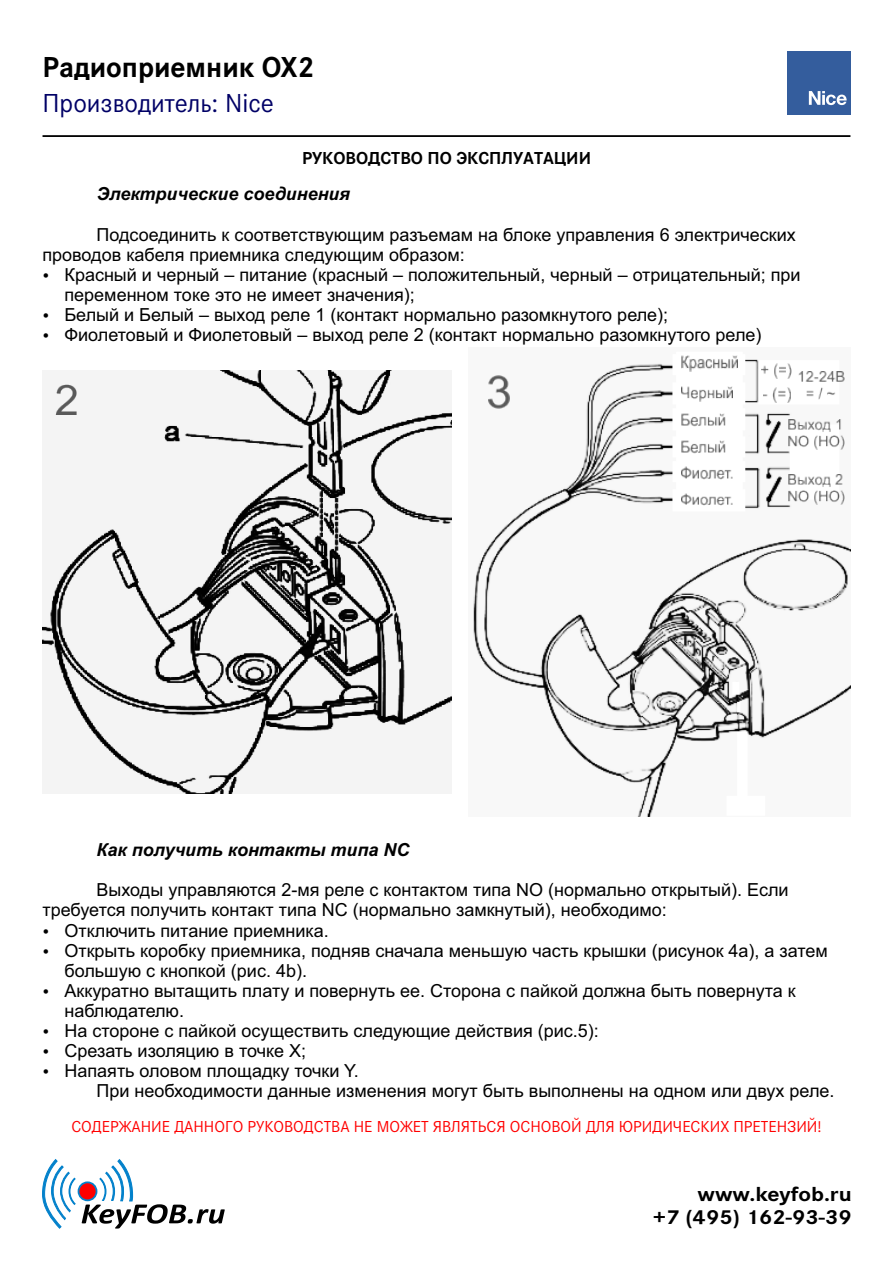
<style>
.page{position:relative;width:893px;height:1263px;background:#fff}
.page>*{position:absolute;margin:0;border:0;box-sizing:border-box;transform-origin:0 0}
.t1{font:700 30px "Corporate STCY";color:#000}
.t2{font:27px "Corporate STCY";color:#006}
.t3{font:700 21px/23.1px "Corporate STCY";color:#000;text-align:right;scale:1.12 1}
.t4{font:18px/20.1px "Arial";color:#000}
.t5{font:italic 700 18px "Arial";color:#000}
.t6{font:700 18px "Corporate STCY";color:#000}
.t7{font:16.5px "Corporate STCY";color:#f00}
</style>
<div class="page">
<img style="left:43px;top:370px;width:408px;height:423px">
<img style="left:55px;top:384px;width:21px;height:30px">
<img style="left:473px;top:355px;width:377px;height:461px">
<img style="left:488px;top:376px;width:21px;height:33px">
<img style="left:682px;top:356px;width:56px;height:15px">
<img style="left:682px;top:386px;width:50px;height:16px">
<img style="left:682px;top:440px;width:43px;height:13px">
<img style="left:682px;top:413px;width:43px;height:13px">
<img style="left:682px;top:466px;width:50px;height:13px">
<img style="left:682px;top:493px;width:50px;height:13px">
<img style="left:761px;top:363px;width:31px;height:15px">
<img style="left:764px;top:388px;width:27px;height:15px">
<img style="left:799px;top:371px;width:46px;height:28px">
<img style="left:788px;top:419px;width:57px;height:31px">
<img style="left:788px;top:474px;width:57px;height:31px">
<svg style="left:42px;top:1159px;width:183px;height:70px"></svg>
<hr style="left:43px;top:135px;width:807px;height:2px;background:#000">
<div style="left:787px;top:51px;width:63px;height:64px;background:#345d9d"></div>
<svg style="left:809px;top:91px;width:38px;height:14px"></svg>
<h1 class="t1" style="left:43px;top:54px;width:273px">Радиоприемник OX2</h1>
<h2 class="t2" style="left:43px;top:91px;width:233px">Производитель: Nice</h2>
<p class="t6" style="left:302px;top:150px;width:291px">РУКОВОДСТВО ПО ЭКСПЛУАТАЦИИ</p>
<p class="t5" style="left:97px;top:187px;width:255px">Электрические соединения</p>
<p class="t4" style="left:43px;top:226px;width:755px;text-indent:54px">Подсоединить к соответствующим разъемам на блоке управления 6 электрических проводов кабеля приемника следующим образом:</p>
<p class="t4" style="left:64px;top:266px;width:738px">Красный и черный – питание (красный – положительный, черный – отрицательный; при переменном токе это не имеет значения);<br>Белый и Белый – выход реле 1 (контакт нормально разомкнутого реле);<br>Фиолетовый и Фиолетовый – выход реле 2 (контакт нормально разомкнутого реле)</p>
<p class="t5" style="left:97px;top:843px;width:314px">Как получить контакты типа NC</p>
<p class="t4" style="left:97px;top:881px;width:694px">Выходы управляются 2-мя реле с контактом типа NO (нормально открытый). Если</p>
<p class="t4" style="left:43px;top:902px;width:626px">требуется получить контакт типа NС (нормально замкнутый), необходимо:</p>
<p class="t4" style="left:65px;top:922px;width:266px">Отключить питание приемника.</p>
<p class="t4" style="left:65px;top:942px;width:765px">Открыть коробку приемника, подняв сначала меньшую часть крышки (рисунок 4а), а затем</p>
<p class="t4" style="left:65px;top:962px;width:244px">большую с кнопкой (рис. 4b).</p>
<p class="t4" style="left:65px;top:982px;width:733px">Аккуратно вытащить плату и повернуть ее. Сторона с пайкой должна быть повернута к</p>
<p class="t4" style="left:64px;top:1002px;width:121px">наблюдателю.</p>
<p class="t4" style="left:64px;top:1022px;width:536px">На стороне с пайкой осуществить следующие действия (рис.5):</p>
<p class="t4" style="left:64px;top:1042px;width:243px">Срезать изоляцию в точке Х;</p>
<p class="t4" style="left:64px;top:1062px;width:296px">Напаять оловом площадку точки Y.</p>
<p class="t4" style="left:96px;top:1083px;width:739px">При необходимости данные изменения могут быть выполнены на одном или двух реле.</p>
<p class="t7" style="left:71px;top:1119px;width:752px">СОДЕРЖАНИЕ ДАННОГО РУКОВОДСТВА НЕ МОЖЕТ ЯВЛЯТЬСЯ ОСНОВОЙ ДЛЯ ЮРИДИЧЕСКИХ ПРЕТЕНЗИЙ!</p>
<p class="t3" style="left:653px;top:1184px;width:179px">www.keyfob.ru<br>+7 (495) 162-93-39</p>
</div>
